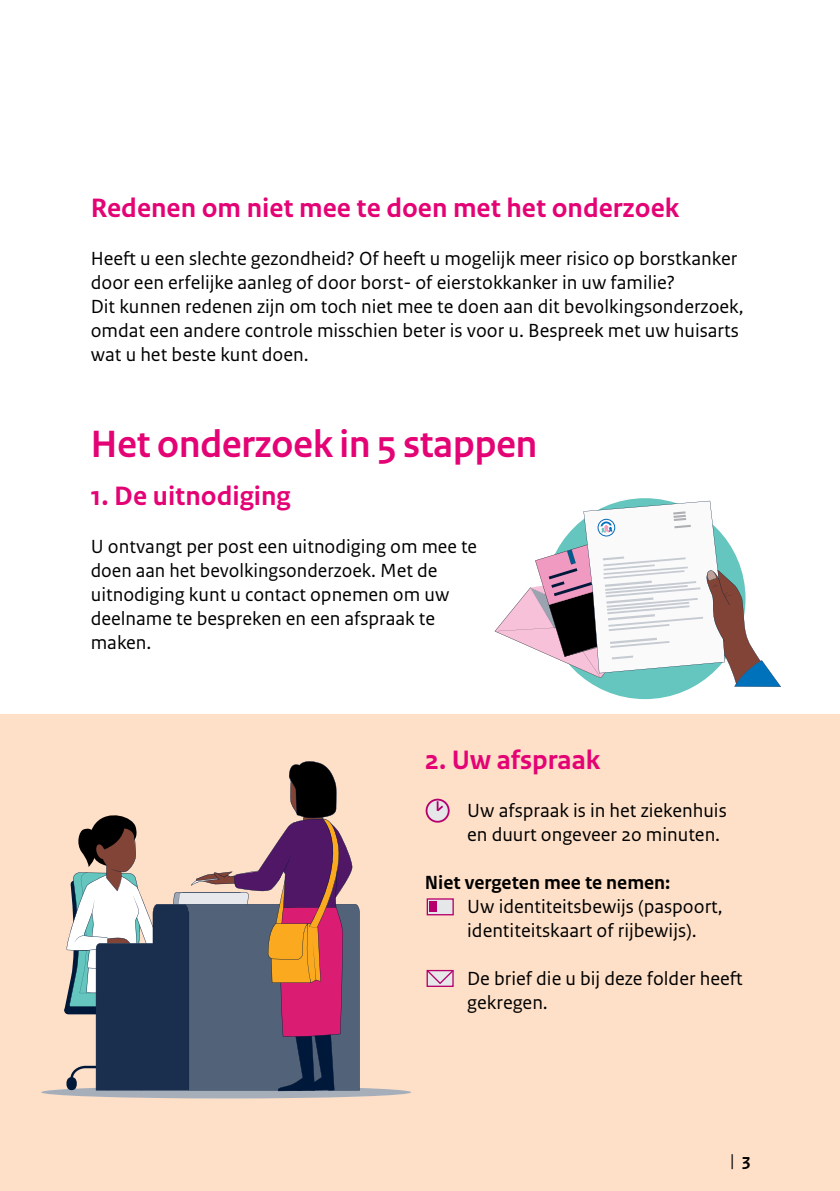
<style>
.page{position:relative;width:840px;height:1191px;background:#fff}
.page>*{position:absolute;margin:0;border:0;box-sizing:border-box;transform-origin:0 0}
.t1{font:700 40px "Rijksoverheid Sans Heading";color:#e40375}
.t2{font:700 28px "Rijksoverheid Sans Text";color:#e40375}
.t3{font:20px/24px "Rijksoverheid Sans Text";color:#000}
.t4{font:700 20px "Rijksoverheid Sans Text";color:#000}
.t5{font:18px "Rijksoverheid Sans Text";color:#000}
.s1{font-weight:700}
</style>
<div class="page">
<div style="left:0;top:714px;width:839px;height:477px;background:#fedfc7"></div>
<div style="left:544px;top:498px;width:201px;height:201px;background:#64c6be;border-radius:50%"></div>
<svg style="left:494px;top:501px;width:286px;height:186px"></svg>
<div style="left:41px;top:1086px;width:370px;height:12px;background:#a6aeb9;border-radius:50%"></div>
<svg style="left:64px;top:761px;width:295px;height:330px"></svg>
<div style="left:426px;top:799px;width:22px;height:22px;background:#e6e7e8;border-radius:50%"></div>
<div style="left:425px;top:798px;width:24px;height:24px;border:2px solid #b6006d;border-radius:50%"></div>
<svg style="left:436px;top:801px;width:9px;height:10px"></svg>
<div style="left:426px;top:970px;width:27px;height:17px;border:1px solid #b6006d"></div>
<svg style="left:426px;top:969px;width:28px;height:16px"></svg>
<div style="left:427px;top:899px;width:26px;height:15px;background:#e6e7e8"></div>
<div style="left:426px;top:898px;width:27px;height:17px;border:1px solid #b6006d"></div>
<div style="left:429px;top:901px;width:7px;height:11px;background:#b6006d"></div>
<h2 class="t2" style="left:91px;top:192px;width:589px">Redenen om niet mee te doen met het onderzoek</h2>
<p class="t3" style="left:91px;top:247px;width:654px">Heeft u een slechte gezondheid? Of heeft u mogelijk meer risico op borstkanker door een erfelijke aanleg of door borst- of eierstokkanker in uw familie?<br>Dit kunnen redenen zijn om toch niet mee te doen aan dit bevolkingsonderzoek, omdat een andere controle misschien beter is voor u. Bespreek met uw huisarts wat u het beste kunt doen.</p>
<h1 class="t1" style="left:91px;top:421px;width:447px">Het onderzoek in 5 stappen</h1>
<h2 class="t2" style="left:91px;top:480px;width:201px">1. De uitnodiging</h2>
<p class="t3" style="left:91px;top:535px;width:387px">U ontvangt per post een uitnodiging om mee te doen aan het bevolkingsonderzoek. Met de uitnodiging kunt u contact opnemen om uw deelname te bespreken en een afspraak te maken.</p>
<h2 class="t2" style="left:424px;top:744px;width:177px">2. Uw afspraak</h2>
<p class="t3" style="left:467px;top:799px;width:261px">Uw afspraak is in het ziekenhuis en duurt ongeveer 20 minuten.</p>
<p class="t4" style="left:424px;top:871px;width:247px">Niet vergeten mee te nemen:</p>
<p class="t3" style="left:467px;top:895px;width:257px">Uw identiteitsbewijs (paspoort, identiteitskaart of rijbewijs).</p>
<p class="t3" style="left:467px;top:967px;width:277px">De brief die u bij deze folder heeft gekregen.</p>
<p class="t5" style="left:729px;top:1149px;width:22px">| <span class="s1">3</span></p>
</div>
